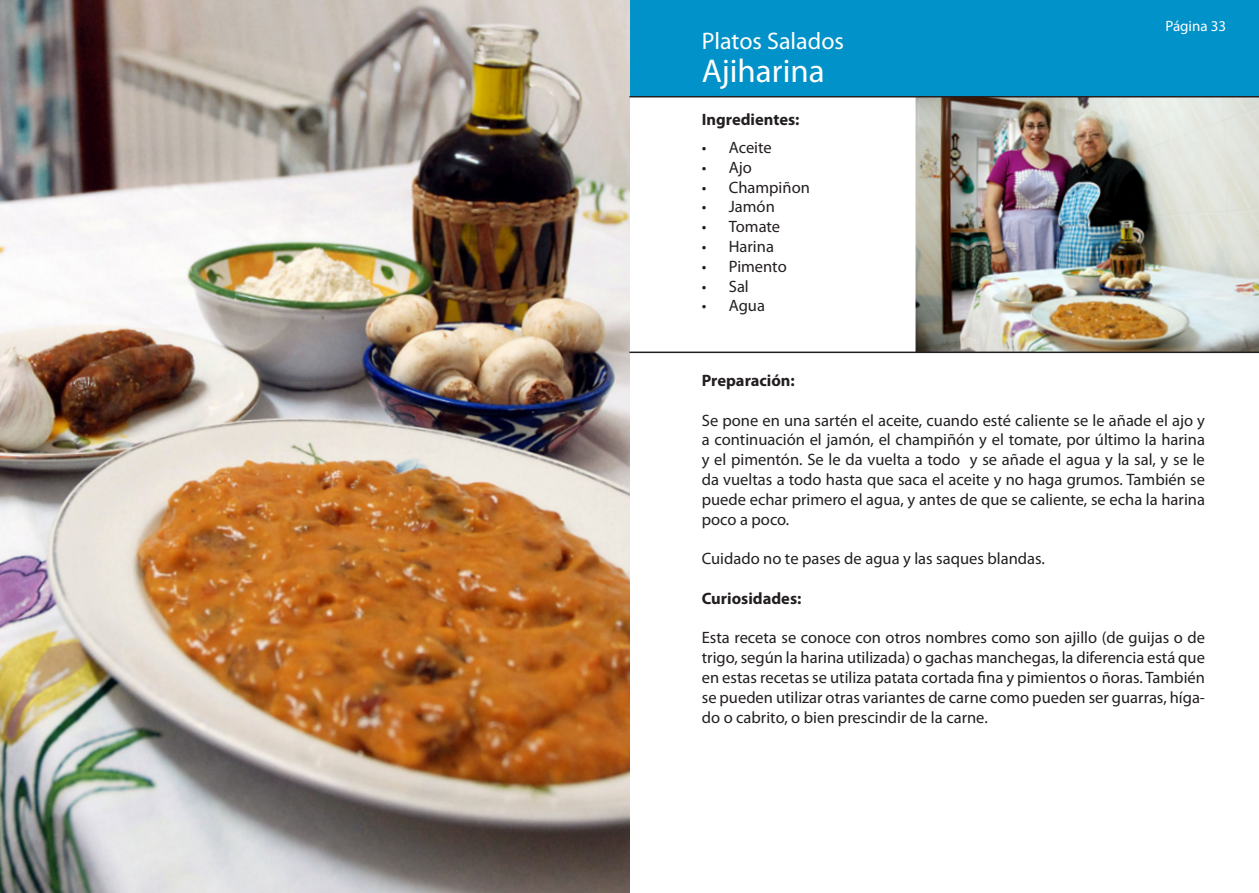
<style>
.page{position:relative;width:1259px;height:893px;background:#fff}
.page>*{position:absolute;margin:0;border:0;box-sizing:border-box;transform-origin:0 0}
.Estilo_de_párrafo_2{font:33px "Myriad Pro";color:#fff}
.t1{font:24px "Myriad Pro";color:#fff}
.t2{font:16.5px/19.8px "Myriad Pro";color:#231f20;text-align:justify}
.t3{font:700 16.5px "Myriad Pro";color:#231f20}
.t4{font:15px "Myriad Pro";color:#fff}
</style>
<div class="page">
<div style="left:629px;top:0;width:630px;height:97px;background:#0092c8"></div>
<img style="left:0;top:0;width:629px;height:893px">
<img style="left:915px;top:97px;width:344px;height:255px">
<hr style="left:629px;top:352px;width:630px;height:1px;background:#231f20">
<hr style="left:629px;top:96px;width:630px;height:1px;background:#231f20">
<p class="t1" style="left:702px;top:26px;width:144px">Platos Salados</p>
<p class="Estilo_de_párrafo_2" style="left:702px;top:51px;width:124px">Ajiharina</p>
<p class="t3" style="left:702px;top:108px;width:99px">Ingredientes:</p>
<p class="t2" style="left:702px;top:137px;width:71px">• Aceite</p>
<p class="t2" style="left:702px;top:157px;width:52px">• Ajo</p>
<p class="t2" style="left:702px;top:177px;width:110px">• Champiñon</p>
<p class="t2" style="left:702px;top:197px;width:75px">• Jamón</p>
<p class="t2" style="left:702px;top:217px;width:80px">• Tomate</p>
<p class="t2" style="left:702px;top:236px;width:74px">• Harina</p>
<p class="t2" style="left:702px;top:256px;width:86px">• Pimento</p>
<p class="t2" style="left:702px;top:276px;width:49px">• Sal</p>
<p class="t2" style="left:702px;top:296px;width:65px">• Agua</p>
<p class="t4" style="left:1165px;top:17px;width:62px">Página 33</p>
<p class="t3" style="left:702px;top:370px;width:95px">Preparación:</p>
<p class="t2" style="left:702px;top:410px;width:505px">Se pone en una sartén el aceite, cuando esté caliente se le añade el ajo y a continuación el jamón, el champiñón y el tomate, por último la harina y el pimentón. Se le da vuelta a todo y se añade el agua y la sal, y se le da vueltas a todo hasta que saca el aceite y no haga grumos. También se puede echar primero el agua, y antes de que se caliente, se echa la harina poco a poco.</p>
<p class="t2" style="left:702px;top:548px;width:344px">Cuidado no te pases de agua y las saques blandas.</p>
<p class="t3" style="left:702px;top:587px;width:101px">Curiosidades:</p>
<p class="t2" style="left:702px;top:628px;width:505px">Esta receta se conoce con otros nombres como son ajillo (de guijas o de trigo, según la harina utilizada) o gachas manchegas, la diferencia está que en estas recetas se utiliza patata cortada fina y pimientos o ñoras. También se pueden utilizar otras variantes de carne como pueden ser guarras, híga&shy;do o cabrito, o bien prescindir de la carne.</p>
</div>
